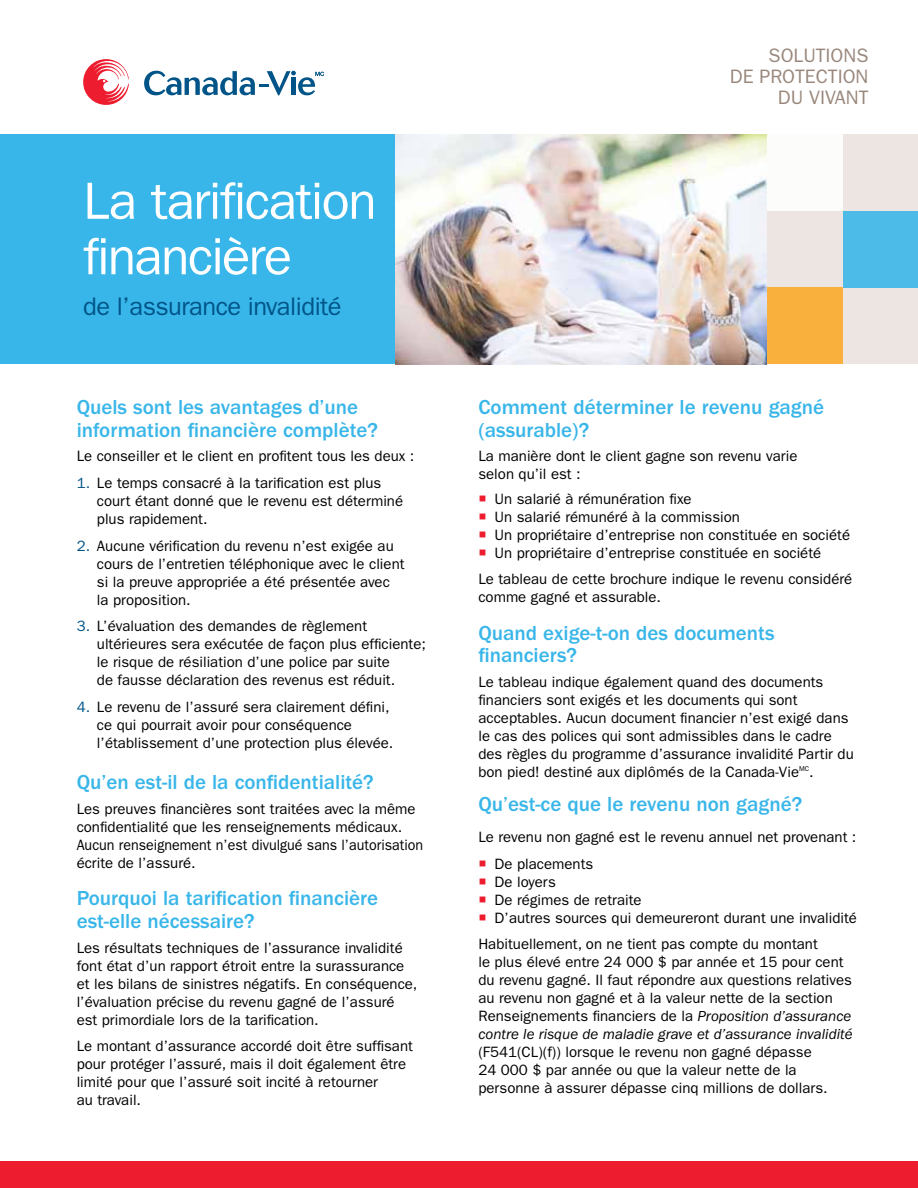
<style>
.page{position:relative;width:918px;height:1188px;background:#fff}
.page>*{position:absolute;margin:0;border:0;box-sizing:border-box;transform-origin:0 0}
.t1{font:52.5px/55.5px "ITC Franklin Gothic Std";color:#fff}
.t2{font:25.5px "ITC Franklin Gothic Std";color:#005488}
.t3{font:500 21px/22.5px "ITC Franklin Gothic Std";color:#39b6e9}
.t4{font:19.5px/21px "ITC Franklin Gothic Std";color:#99877c;text-align:right}
.t5{font:15px/18px "ITC Franklin Gothic Std";color:#000}
.s1{color:#005488}
.s2{font-style:italic}
</style>
<div class="page">
<div style="left:587px;top:134px;width:331px;height:230px;background:#ece5e1"></div>
<div style="left:0;top:134px;width:498px;height:230px;background:#39b6e9"></div>
<div style="left:766px;top:134px;width:77px;height:77px;background:#fff"></div>
<div style="left:843px;top:211px;width:75px;height:76px;background:#4dbbe8"></div>
<div style="left:766px;top:287px;width:77px;height:77px;background:#f9b03d"></div>
<div style="left:0;top:1162px;width:918px;height:26px;background:#ed1c2e"></div>
<img style="left:396px;top:134px;width:370px;height:230px">
<svg style="left:144px;top:71px;width:180px;height:24px"></svg>
<svg style="left:83px;top:59px;width:46px;height:46px"></svg>
<h1 class="t1" style="left:83px;top:174px;width:295px">La tarification financière</h1>
<h2 class="t2" style="left:83px;top:291px;width:260px">de l’assurance invalidité</h2>
<h3 class="t3" style="left:77px;top:396px;width:303px">Quels sont les avantages d’une information financière complète?</h3>
<p class="t5" style="left:77px;top:447px;width:339px">Le conseiller et le client en profitent tous les deux :</p>
<p class="t5" style="left:97px;top:474px;width:308px;text-indent:-20px"><span class="s1">1.</span> Le temps consacré à la tarification est plus court étant donné que le revenu est déterminé plus rapidement.</p>
<p class="t5" style="left:97px;top:537px;width:309px;text-indent:-20px"><span class="s1">2.</span> Aucune vérification du revenu n’est exigée au cours de l’entretien téléphonique avec le client si la preuve appropriée a été présentée avec la proposition.</p>
<p class="t5" style="left:97px;top:617px;width:331px;text-indent:-20px"><span class="s1">3.</span> L’évaluation des demandes de règlement ultérieures sera exécutée de façon plus efficiente; le risque de résiliation d’une police par suite<br>de fausse déclaration des revenus est réduit.</p>
<p class="t5" style="left:97px;top:698px;width:298px;text-indent:-20px"><span class="s1">4.</span> Le revenu de l’assuré sera clairement défini, ce qui pourrait avoir pour conséquence l’établissement d’une protection plus élevée.</p>
<h3 class="t3" style="left:77px;top:771px;width:299px">Qu’en est-il de la confidentialité?</h3>
<p class="t5" style="left:77px;top:800px;width:348px">Les preuves financières sont traitées avec la même confidentialité que les renseignements médicaux.<br>Aucun renseignement n’est divulgué sans l’autorisation écrite de l’assuré.</p>
<h3 class="t3" style="left:77px;top:887px;width:303px">Pourquoi la tarification financière est-elle nécessaire?</h3>
<p class="t5" style="left:77px;top:939px;width:342px">Les résultats techniques de l’assurance invalidité font état d’un rapport étroit entre la surassurance et les bilans de sinistres négatifs. En conséquence, l’évaluation précise du revenu gagné de l’assuré est primordiale lors de la tarification.</p>
<p class="t5" style="left:77px;top:1037px;width:338px">Le montant d’assurance accordé doit être suffisant pour protéger l’assuré, mais il doit également être limité pour que l’assuré soit incité à retourner<br>au travail.</p>
<h3 class="t4" style="left:730px;top:45px;width:140px">Solutions<br>de protection du vivant</h3>
<h3 class="t3" style="left:478px;top:396px;width:347px">Comment déterminer le revenu gagné (assurable)?</h3>
<p class="t5" style="left:478px;top:447px;width:321px">La manière dont le client gagne son revenu varie selon qu’il est :</p>
<p class="t5" style="left:495px;top:490px;width:357px">U n salarié à rémunération fixe<br>U n salarié rémunéré à la commission<br>U n propriétaire d’entreprise non constituée en société U n propriétaire d’entreprise constituée en société</p>
<p class="t5" style="left:478px;top:570px;width:375px">Le tableau de cette brochure indique le revenu considéré comme gagné et assurable.</p>
<h3 class="t3" style="left:478px;top:622px;width:298px">Quand exige-t-on des documents financiers?</h3>
<p class="t5" style="left:478px;top:673px;width:377px">Le tableau indique également quand des documents financiers sont exigés et les documents qui sont acceptables. Aucun document financier n’est exigé dans le cas des polices qui sont admissibles dans le cadre des règles du programme d’assurance invalidité Partir du bon pied! destiné aux diplômés de la Canada-Vie<sup>MC</sup>.</p>
<h3 class="t3" style="left:478px;top:793px;width:325px">Qu’est-ce que le revenu non gagné?</h3>
<p class="t5" style="left:495px;top:824px;width:363px;line-height:26.7px;text-indent:-16px">Le revenu non gagné est le revenu annuel net provenant :<br>De placements</p>
<p class="t5" style="left:495px;top:873px;width:364px">De loyers<br>De régimes de retraite<br>D’autres sources qui demeureront durant une invalidité</p>
<p class="t5" style="left:478px;top:935px;width:376px">Habituellement, on ne tient pas compte du montant<br>le plus élevé entre 24 000 $ par année et 15 pour cent du revenu gagné. I l faut répondre aux questions relatives au revenu non gagné et à la valeur nette de la section Renseignements financiers de la <span class="s2">Proposition d’assurance contre le risque de maladie grave et d’assurance invalidité</span></p>
<p class="t5" style="left:478px;top:1043px;width:351px">(F541(CL)(f)) lorsque le revenu non gagné dépasse<br>24 000 $ par année ou que la valeur nette de la personne à assurer dépasse cinq millions de dollars.</p>
</div>
